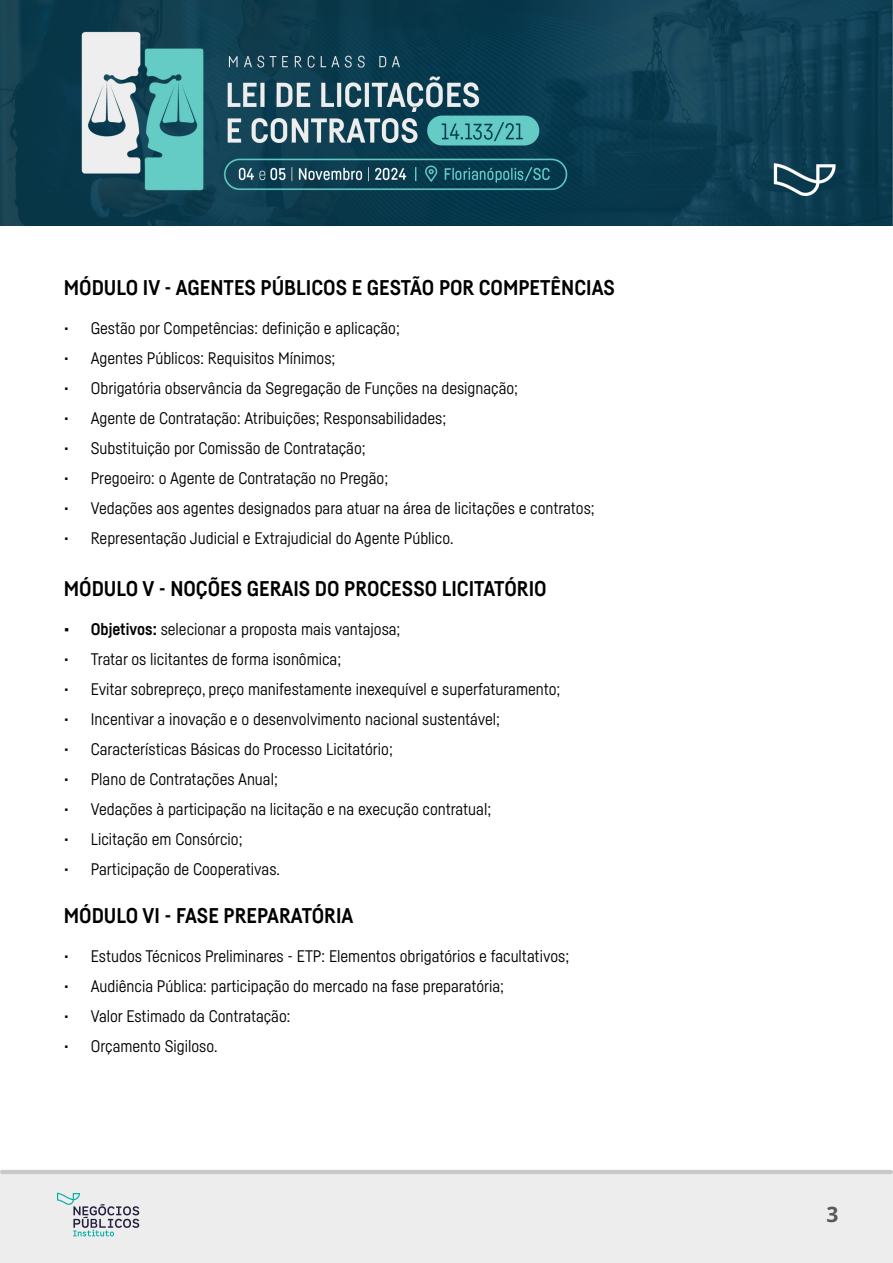
<style>
.page{position:relative;width:893px;height:1263px;background:#fff}
.page>*{position:absolute;margin:0;border:0;box-sizing:border-box;transform-origin:0 0}
.t1{font:700 21px "Fabrikat";color:#000001}
.t2{font:700 21px "Open Sans";color:#57585a}
.t3{font:16.5px "Fabrikat";color:#000001}
.s1{font-weight:700}
</style>
<div class="page">
<div style="left:0;top:1174px;width:893px;height:89px;background:#ededed"></div>
<hr style="left:0;top:1170px;width:893px;height:4px;background:#c9c9c9;border-radius:2px">
<svg style="left:57px;top:1193px;width:82px;height:43px"></svg>
<img style="left:0;top:0;width:893px;height:225px">
<p class="t1" style="left:64px;top:274px;width:552px">MÓDULO IV - AGENTES PÚBLICOS E GESTÃO POR COMPETÊNCIAS</p>
<p class="t3" style="left:64px;top:318px;width:338px">• Gestão por Competências: definição e aplicação;</p>
<p class="t3" style="left:64px;top:348px;width:273px">• Agentes Pú blicos: Requisitos Mínimos;</p>
<p class="t3" style="left:64px;top:378px;width:456px">• Obrigatória observância da Segregação de Funções na designação;</p>
<p class="t3" style="left:64px;top:408px;width:384px">• Agente de Contratação: Atribuições; Responsabilidades;</p>
<p class="t3" style="left:64px;top:438px;width:303px">• Substituição por Comissão de Contratação;</p>
<p class="t3" style="left:64px;top:468px;width:326px">• Pregoeiro: o Agente de Contratação no Pregão;</p>
<p class="t3" style="left:64px;top:498px;width:532px">• Vedações aos agentes designados para atuar na área de licitações e contratos;</p>
<p class="t3" style="left:64px;top:528px;width:391px">• Representação Judicial e Extrajudicial do Agente Público.</p>
<p class="t1" style="left:64px;top:576px;width:484px">MÓDULO V - NOÇÕES GERAIS DO PROCESSO LICITATÓRIO</p>
<p class="t3" style="left:64px;top:619px;width:338px"><span class="s1">• Objetivos:</span> selecionar a proposta mais vantajosa;</p>
<p class="t3" style="left:64px;top:649px;width:279px">• Tratar os licitantes de forma isonômica;</p>
<p class="t3" style="left:64px;top:679px;width:498px">• Evitar sobrepreço, preço manifestamente inexequível e superfaturamento;</p>
<p class="t3" style="left:64px;top:709px;width:438px">• Incentivar a inovação e o desenvolvimento nacional sustentável;</p>
<p class="t3" style="left:64px;top:739px;width:331px">• Características Básicas do Processo Licitatório;</p>
<p class="t3" style="left:64px;top:769px;width:216px">• Plano de Contratações Anual;</p>
<p class="t3" style="left:64px;top:799px;width:429px">• Vedações à participação na licitação e na execução contratual;</p>
<p class="t3" style="left:64px;top:829px;width:180px">• Licitação em Consórcio;</p>
<p class="t3" style="left:64px;top:859px;width:218px">• Participação de Cooperativas.</p>
<p class="t1" style="left:64px;top:903px;width:291px">MÓDULO VI - FASE PREPARATÓRIA</p>
<p class="t3" style="left:64px;top:946px;width:507px">• Estudos Técnicos Preliminares - ETP: Elementos obrigatórios e facultativos;</p>
<p class="t3" style="left:64px;top:976px;width:442px">• Audiência Pública: participação do mercado na fase preparatória;</p>
<p class="t3" style="left:64px;top:1006px;width:228px">• Valor Estimado da Contratação:</p>
<p class="t3" style="left:64px;top:1036px;width:155px">• Orçamento Sigiloso.</p>
<p class="t2" style="left:826px;top:1200px;width:14px">3</p>
</div>
